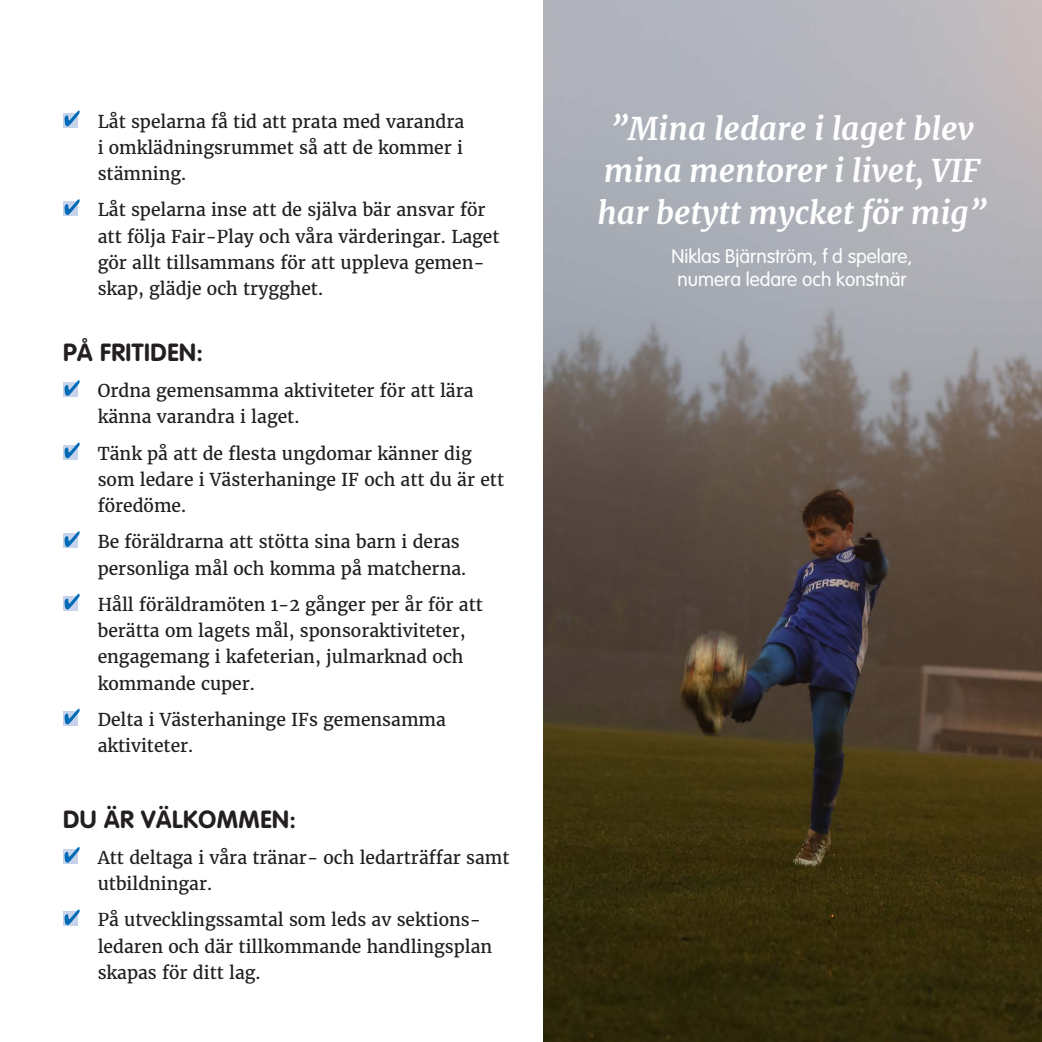
<style>
.page{position:relative;width:1042px;height:1042px;background:#fff}
.page>*{position:absolute;margin:0;border:0;box-sizing:border-box;transform-origin:0 0}
.Brödtext_punkter{font:italic 700 31.5px/42px "Merriweather";color:#fff;text-align:center}
.Brödtext_punkter-2{font:700 24.5px "VAG Rounded";letter-spacing:.02em;color:#231f20}
.Underrubrik{font:700 24.5px "VAG Rounded";letter-spacing:.02em;color:#231f20}
.Brödtext_punkter-3{font:300 19.25px/22.8px "VAG Rounded";color:#fff;text-align:center}
.Brödtext_punkter-4{font:17.5px/26.2px "Merriweather";color:#231f20}
</style>
<div class="page">
<svg style="left:63px;top:113px;width:15px;height:15px"></svg>
<svg style="left:65px;top:111px;width:15px;height:15px"></svg>
<svg style="left:63px;top:201px;width:15px;height:15px"></svg>
<svg style="left:65px;top:199px;width:15px;height:16px"></svg>
<svg style="left:63px;top:382px;width:15px;height:15px"></svg>
<svg style="left:65px;top:380px;width:15px;height:16px"></svg>
<svg style="left:63px;top:445px;width:15px;height:15px"></svg>
<svg style="left:65px;top:442px;width:15px;height:16px"></svg>
<svg style="left:63px;top:533px;width:15px;height:15px"></svg>
<svg style="left:65px;top:531px;width:15px;height:16px"></svg>
<svg style="left:63px;top:596px;width:15px;height:15px"></svg>
<svg style="left:65px;top:594px;width:15px;height:15px"></svg>
<svg style="left:63px;top:711px;width:15px;height:15px"></svg>
<svg style="left:65px;top:709px;width:15px;height:15px"></svg>
<svg style="left:63px;top:849px;width:15px;height:15px"></svg>
<svg style="left:65px;top:847px;width:15px;height:16px"></svg>
<svg style="left:63px;top:911px;width:15px;height:15px"></svg>
<svg style="left:65px;top:909px;width:15px;height:16px"></svg>
<img style="left:543px;top:0;width:499px;height:1042px">
<p class="Brödtext_punkter-4" style="left:98px;top:108px;width:368px;text-align:justify">Låt spelarna få tid att prata med varandra i omklädningsrummet så att de kommer i stämning.</p>
<p class="Brödtext_punkter-4" style="left:98px;top:196px;width:403px">Låt spelarna inse att de själva bär ansvar för att följa Fair-Play och våra värderingar. Laget gör allt tillsammans för att uppleva gemen&shy;skap, glädje och trygghet.</p>
<p class="Underrubrik" style="left:63px;top:338px;width:142px">PÅ FRITIDEN:</p>
<p class="Brödtext_punkter-4" style="left:98px;top:377px;width:377px">Ordna gemensamma aktiviteter för att lära känna varandra i laget.</p>
<p class="Brödtext_punkter-4" style="left:98px;top:440px;width:408px">Tänk på att de flesta ungdomar känner dig som ledare i Västerhaninge IF och att du är ett föredöme.</p>
<p class="Brödtext_punkter-4" style="left:98px;top:528px;width:370px">Be föräldrarna att stötta sina barn i deras personliga mål och komma på matcherna.</p>
<p class="Brödtext_punkter-4" style="left:98px;top:591px;width:387px">Håll föräldramöten 1-2 gånger per år för att berätta om lagets mål, sponsoraktiviteter, engagemang i kafeterian, julmarknad och kommande cuper.</p>
<p class="Brödtext_punkter-4" style="left:98px;top:706px;width:350px">Delta i Västerhaninge IFs gemensamma aktiviteter.</p>
<p class="Brödtext_punkter-2" style="left:63px;top:805px;width:235px">DU ÄR VÄLKOMMEN:</p>
<p class="Brödtext_punkter-4" style="left:98px;top:844px;width:413px">Att deltaga i våra tränar- och ledarträffar samt utbildningar.</p>
<p class="Brödtext_punkter-4" style="left:98px;top:906px;width:396px">På utvecklingssamtal som leds av sektions&shy;ledaren och där tillkommande handlingsplan skapas för ditt lag.</p>
<p class="Brödtext_punkter" style="left:597px;top:107px;width:391px">”Mina ledare i laget blev mina mentorer i livet, VIF har betytt mycket för mig”</p>
<p class="Brödtext_punkter-3" style="left:671px;top:246px;width:242px">Niklas Bjärnström, f d spelare, numera ledare och konstnär</p>
</div>
